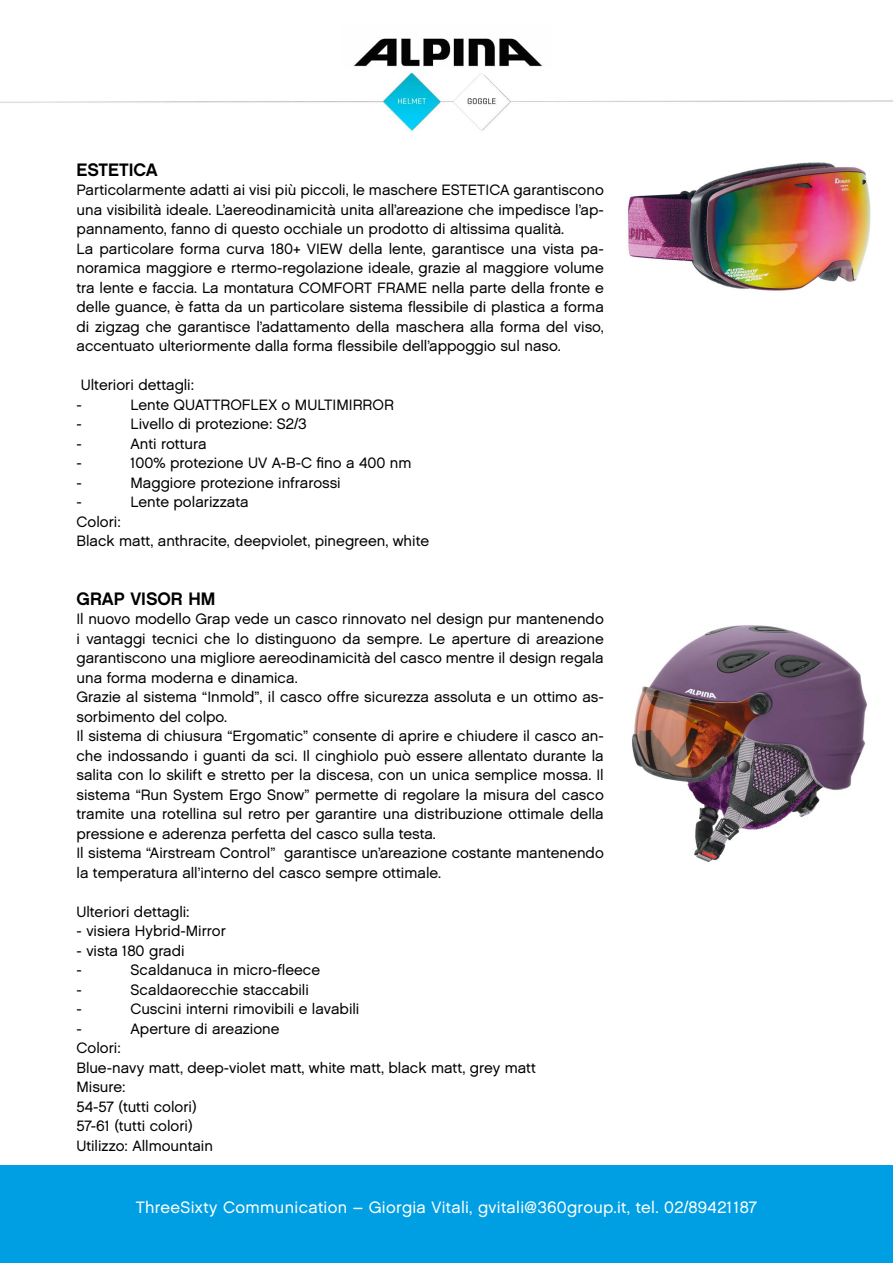
<style>
.page{position:relative;width:893px;height:1263px;background:#fff}
.page>*{position:absolute;margin:0;border:0;box-sizing:border-box;transform-origin:0 0}
.t1{font:18px "Chalet New York Nineteen Sixty";color:#000}
.t2{font:16.5px "Chalet London Nineteen Sixty";letter-spacing:.02em;color:#fff}
.t3{font:15px/19.5px "Chalet London Nineteen Sixty";color:#000}
</style>
<div class="page">
<div style="left:0;top:1165px;width:893px;height:98px;background:#009fe3"></div>
<img style="left:354px;top:38px;width:188px;height:29px">
<img style="left:0;top:72px;width:893px;height:62px">
<img style="left:627px;top:162px;width:244px;height:129px">
<img style="left:632px;top:625px;width:236px;height:238px">
<p class="t1" style="left:77px;top:159px;width:83px">ESTETICA</p>
<p class="t3" style="left:77px;top:180px;width:529px">Particolarmente adatti ai visi più piccoli, le maschere ESTETICA garantiscono una visibilità ideale. L’aereodinamicità unita all’areazione che impedisce l’ap&shy;pannamento, fanno di questo occhiale un prodotto di altissima qualità.<br>La particolare forma curva 180+ VIEW della lente, garantisce una vista pa&shy;noramica maggiore e rtermo-regolazione ideale, grazie al maggiore volume tra lente e faccia. La montatura COMFORT FRAME nella parte della fronte e delle guance, è fatta da un particolare sistema flessibile di plastica a forma di zigzag che garantisce l’adattamento della maschera alla forma del viso, accentuato ulteriormente dalla forma flessibile dell’appoggio sul naso.</p>
<p class="t3" style="left:77px;top:375px;width:119px">Ulteriori dettagli: -</p>
<p class="t3" style="left:131px;top:395px;width:265px">Lente QUATTROFLEX o MULTIMIRROR</p>
<p class="t3" style="left:77px;top:414px;width:7px">-</p>
<p class="t3" style="left:131px;top:414px;width:178px">Livello di protezione: S2/3</p>
<p class="t3" style="left:77px;top:434px;width:7px">-</p>
<p class="t3" style="left:131px;top:434px;width:78px">Anti rottura</p>
<p class="t3" style="left:77px;top:453px;width:7px">-</p>
<p class="t3" style="left:131px;top:453px;width:282px">100% protezione UV A-B-C fino a 400 nm</p>
<p class="t3" style="left:77px;top:473px;width:7px">-</p>
<p class="t3" style="left:131px;top:473px;width:212px">Maggiore protezione infrarossi</p>
<p class="t3" style="left:77px;top:492px;width:7px">-</p>
<p class="t3" style="left:131px;top:492px;width:120px">Lente polarizzata</p>
<p class="t3" style="left:77px;top:512px;width:354px">Colori:<br>Black matt, anthracite, deepviolet, pinegreen, white</p>
<p class="t1" style="left:77px;top:588px;width:140px">GRAP VISOR HM</p>
<p class="t3" style="left:77px;top:609px;width:529px">Il nuovo modello Grap vede un casco rinnovato nel design pur mantenendo i vantaggi tecnici che lo distinguono da sempre. Le aperture di areazione garantiscono una migliore aereodinamicità del casco mentre il design regala una forma moderna e dinamica.<br>Grazie al sistema “Inmold”, il casco offre sicurezza assoluta e un ottimo as&shy;sorbimento del colpo.<br>Il sistema di chiusura “Ergomatic” consente di aprire e chiudere il casco an&shy;che indossando i guanti da sci. Il cinghiolo può essere allentato durante la salita con lo skilift e stretto per la discesa, con un unica semplice mossa. Il sistema “Run System Ergo Snow” permette di regolare la misura del casco tramite una rotellina sul retro per garantire una distribuzione ottimale della pressione e aderenza perfetta del casco sulla testa.<br>Il sistema “Airstream Control” garantisce un’areazione costante mantenendo la temperatura all’interno del casco sempre ottimale.</p>
<p class="t3" style="left:77px;top:902px;width:115px">Ulteriori dettagli:</p>
<p class="t3" style="left:77px;top:921px;width:151px">- visiera Hybrid-Mirror</p>
<p class="t3" style="left:77px;top:941px;width:110px">- vista 180 gradi -</p>
<p class="t3" style="left:131px;top:960px;width:191px">Scaldanuca in micro-fleece</p>
<p class="t3" style="left:77px;top:980px;width:7px">-</p>
<p class="t3" style="left:131px;top:980px;width:180px">Scaldaorecchie staccabili</p>
<p class="t3" style="left:77px;top:999px;width:7px">-</p>
<p class="t3" style="left:131px;top:999px;width:230px">Cuscini interni rimovibili e lavabili</p>
<p class="t3" style="left:77px;top:1019px;width:7px">-</p>
<p class="t3" style="left:131px;top:1019px;width:151px">Aperture di areazione</p>
<p class="t3" style="left:77px;top:1038px;width:461px">Colori:<br>Blue-navy matt, deep-violet matt, white matt, black matt, grey matt<br>Misure:<br>54-57 (tutti colori)<br>57-61 (tutti colori)<br>Utilizzo: Allmountain</p>
<p class="t2" style="left:136px;top:1197px;width:623px">ThreeSixty Communication – Giorgia Vitali, gvitali@360group.it, tel. 02/89421187</p>
</div>
